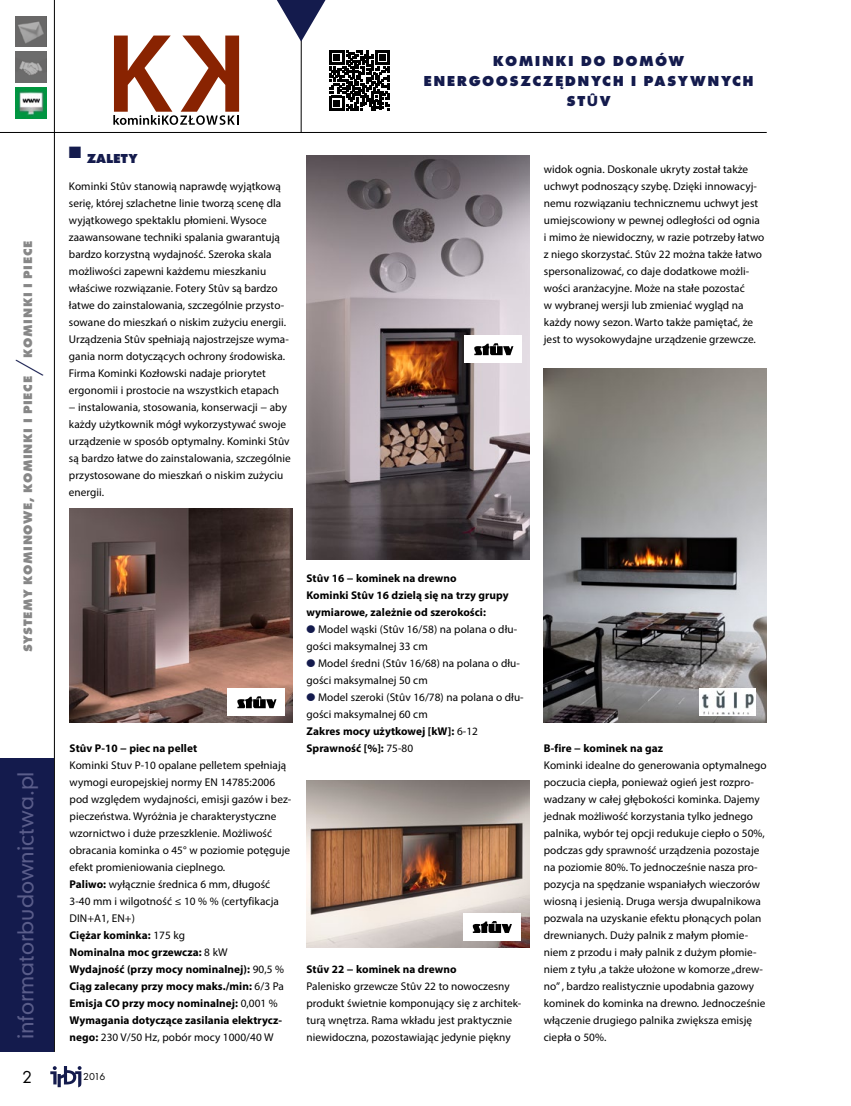
<style>
.page{position:relative;width:851px;height:1106px;background:#fff}
.page>*{position:absolute;margin:0;border:0;box-sizing:border-box;transform-origin:0 0}
.t1{font:30px "Futura TEE Ligh";color:#141b4d}
.t2{font:21px "Geometric 706 Md EU";color:#5a5d8a}
.t3{font:18px "Futura TEE";color:#000}
.główny{font:700 15px/19.8px "Futura TEE Extr";letter-spacing:.1em;color:#141b4d;text-align:center}
.t4{font:700 13.5px "Futura TEE Extr";color:#141b4d}
.t5{font:700 12.75px "Futura TEE Extr";letter-spacing:.05em;color:#878787}
.główny-2{font:11.25px/17px "Myriad Pro";letter-spacing:.005em;color:#000}
.główny-3{font:700 11.25px/17px "Myriad Pro";letter-spacing:.005em;color:#000}
.t6{font:10.5px "Futura TEE";color:#000}
.s1{font-family:"Myriad Pro";font-weight:900;font-stretch:semi-expanded}
.s2{font-weight:700}
.s3{font-weight:400}
.s4{color:#141b4d}
</style>
<div class="page">
<hr style="left:54px;top:0;width:1px;height:1052px;background:#000">
<hr style="left:0;top:132px;width:766px;height:1px;background:#000">
<hr style="left:301px;top:36px;width:1px;height:97px;background:#000">
<svg style="left:277px;top:0;width:49px;height:42px"></svg>
<div style="left:0;top:758px;width:54px;height:294px;background:#141b4d"></div>
<svg style="left:50px;top:1066px;width:31px;height:21px"></svg>
<img style="left:16px;top:88px;width:30px;height:30px">
<svg style="left:16px;top:16px;width:30px;height:31px"></svg>
<svg style="left:16px;top:52px;width:30px;height:30px"></svg>
<svg style="left:113px;top:36px;width:126px;height:89px"></svg>
<svg style="left:329px;top:50px;width:61px;height:60px"></svg>
<img style="left:70px;top:508px;width:222px;height:214px">
<img style="left:306px;top:155px;width:223px;height:404px">
<div style="left:464px;top:335px;width:58px;height:27px;background:#fff"></div>
<svg style="left:474px;top:343px;width:39px;height:12px"></svg>
<div style="left:228px;top:688px;width:57px;height:27px;background:#fff"></div>
<svg style="left:237px;top:696px;width:39px;height:12px"></svg>
<img style="left:543px;top:368px;width:223px;height:354px">
<img style="left:306px;top:780px;width:223px;height:167px">
<div style="left:463px;top:913px;width:57px;height:27px;background:#fff"></div>
<svg style="left:472px;top:921px;width:40px;height:12px"></svg>
<img style="left:699px;top:688px;width:56px;height:27px">
<p class="główny" style="left:423px;top:51px;width:332px">KOMINKI DO DOMÓW<br>ENERGOOSZCZĘDNYCH I PASYWNYCH<br>ST<span class="s1">Û</span>V</p>
<p class="t5" style="left:20px;top:357px;width:118px;rotate:-90deg">KOMINKI I PIECE</p>
<p class="t1" style="left:11px;top:376px;width:18px;rotate:-90deg">/</p>
<p class="t5" style="left:20px;top:652px;width:277px;rotate:-90deg">SYSTEMY KOMINOWE, KOMINKI I PIECE</p>
<p class="t4" style="left:69px;top:150px;width:70px">■ ZALETY</p>
<p class="główny-2" style="left:69px;top:178px;width:223px">Kominki Stûv stanowią naprawdę wyjątkową serię, której szlachetne linie tworzą scenę dla wyjątkowego spektaklu płomieni. Wysoce zaawansowane techniki spalania gwarantują bardzo korzystną wydajność. Szeroka skala możliwości zapewni każdemu mieszkaniu właściwe rozwiązanie. Fotery Stûv są bardzo łatwe do zainstalowania, szczególnie przysto&shy;sowane do mieszkań o niskim zużyciu energii.<br>Urządzenia Stûv spełniają najostrzejsze wyma&shy;gania norm dotyczących ochrony środowiska.<br>Firma Kominki Kozłowski nadaje priorytet ergonomii i prostocie na wszystkich etapach<br>− instalowania, stosowania, konserwacji − aby każdy użytkownik mógł wykorzystywać swoje urządzenie w sposób optymalny. Kominki Stûv są bardzo łatwe do zainstalowania, szczególnie przystosowane do mieszkań o niskim zużyciu energii.</p>
<p class="główny-3" style="left:70px;top:739px;width:129px">Stûv P-10 − piec na pellet</p>
<p class="główny-2" style="left:70px;top:756px;width:223px">Kominki Stuv P-10 opalane pelletem spełniają wymogi europejskiej normy EN 14785:2006 pod względem wydajności, emisji gazów i bez&shy;pieczeństwa. Wyróżnia je charakterystyczne wzornictwo i duże przeszklenie. Możliwość obracania kominka o 45° w poziomie potęguje efekt promieniowania cieplnego.</p>
<p class="główny-2" style="left:70px;top:875px;width:211px"><span class="s2">Paliwo:</span> wyłącznie średnica 6 mm, długość<br>3-40 mm i wilgotność ≤ 10 % % (certyfikacja<br>DIN+A1, EN+)</p>
<p class="główny-3" style="left:70px;top:926px;width:117px">Ciężar kominka: <span class="s3">175 kg</span></p>
<p class="główny-3" style="left:70px;top:943px;width:159px">Nominalna moc grzewcza: <span class="s3">8 kW</span></p>
<p class="główny-3" style="left:70px;top:960px;width:216px">Wydajność (przy mocy nominalnej): <span class="s3">90,5 %</span></p>
<p class="główny-3" style="left:70px;top:977px;width:216px">Ciąg zalecany przy mocy maks./min: <span class="s3">6/3 Pa</span></p>
<p class="główny-3" style="left:70px;top:994px;width:210px">Emisja CO przy mocy nominalnej: <span class="s3">0,001 %</span></p>
<p class="główny-3" style="left:70px;top:1011px;width:214px">Wymagania dotyczące zasilania elektrycz&shy;nego: <span class="s3">230 V/50 Hz, pobór mocy 1000/40 W</span></p>
<h2 class="t2" style="left:11px;top:1039px;width:269px;rotate:-90deg">informatorbudownictwa.pl</h2>
<p class="t3" style="left:22px;top:1065px;width:12px">2</p>
<p class="t6" style="left:83px;top:1070px;width:24px">2016</p>
<p class="główny-3" style="left:306px;top:569px;width:151px">Stûv 16 − kominek na drewno</p>
<p class="główny-3" style="left:306px;top:586px;width:204px">Kominki Stûv 16 dzielą się na trzy grupy wymiarowe, zależnie od szerokości:</p>
<p class="główny-2" style="left:306px;top:620px;width:212px"><span class="s4">●</span> Model wąski (Stûv 16/58) na polana o dłu&shy;gości maksymalnej 33 cm</p>
<p class="główny-2" style="left:306px;top:654px;width:215px"><span class="s4">●</span> Model średni (Stûv 16/68) na polana o dłu&shy;gości maksymalnej 50 cm</p>
<p class="główny-2" style="left:306px;top:688px;width:219px"><span class="s4">●</span> Model szeroki (Stûv 16/78) na polana o dłu&shy;gości maksymalnej 60 cm</p>
<p class="główny-3" style="left:306px;top:722px;width:173px">Zakres mocy użytkowej [kW]: <span class="s3">6-12</span></p>
<p class="główny-3" style="left:306px;top:739px;width:108px">Sprawność [%]: <span class="s3">75-80</span></p>
<p class="główny-3" style="left:306px;top:960px;width:151px">Stűv 22 − kominek na drewno</p>
<p class="główny-2" style="left:306px;top:977px;width:216px">Palenisko grzewcze Stûv 22 to nowoczesny produkt świetnie komponujący się z architek&shy;turą wnętrza. Rama wkładu jest praktycznie niewidoczna, pozostawiając jedynie piękny</p>
<p class="główny-2" style="left:543px;top:161px;width:222px">widok ognia. Doskonale ukryty został także uchwyt podnoszący szybę. Dzięki innowacyj&shy;nemu rozwiązaniu technicznemu uchwyt jest umiejscowiony w pewnej odległości od ognia i mimo że niewidoczny, w razie potrzeby łatwo z niego skorzystać. Stûv 22 można także łatwo spersonalizować, co daje dodatkowe możli&shy;wości aranżacyjne. Może na stałe pozostać<br>w wybranej wersji lub zmieniać wygląd na każdy nowy sezon. Warto także pamiętać, że jest to wysokowydajne urządzenie grzewcze.</p>
<p class="główny-3" style="left:543px;top:739px;width:121px">B-fire − kominek na gaz</p>
<p class="główny-2" style="left:543px;top:756px;width:224px">Kominki idealne do generowania optymalnego poczucia ciepła, ponieważ ogień jest rozpro&shy;wadzany w całej głębokości kominka. Dajemy jednak możliwość korzystania tylko jednego palnika, wybór tej opcji redukuje ciepło o 50%, podczas gdy sprawność urządzenia pozostaje na poziomie 80%. To jednocześnie nasza pro&shy;pozycja na spędzanie wspaniałych wieczorów wiosną i jesienią. Druga wersja dwupalnikowa pozwala na uzyskanie efektu płonących polan drewnianych. Duży palnik z małym płomie&shy;niem z przodu i mały palnik z dużym płomie&shy;niem z tyłu ,a także ułożone w komorze „drew&shy;no” , bardzo realistycznie upodabnia gazowy kominek do kominka na drewno. Jednocześnie włączenie drugiego palnika zwiększa emisję ciepła o 50%.</p>
</div>
